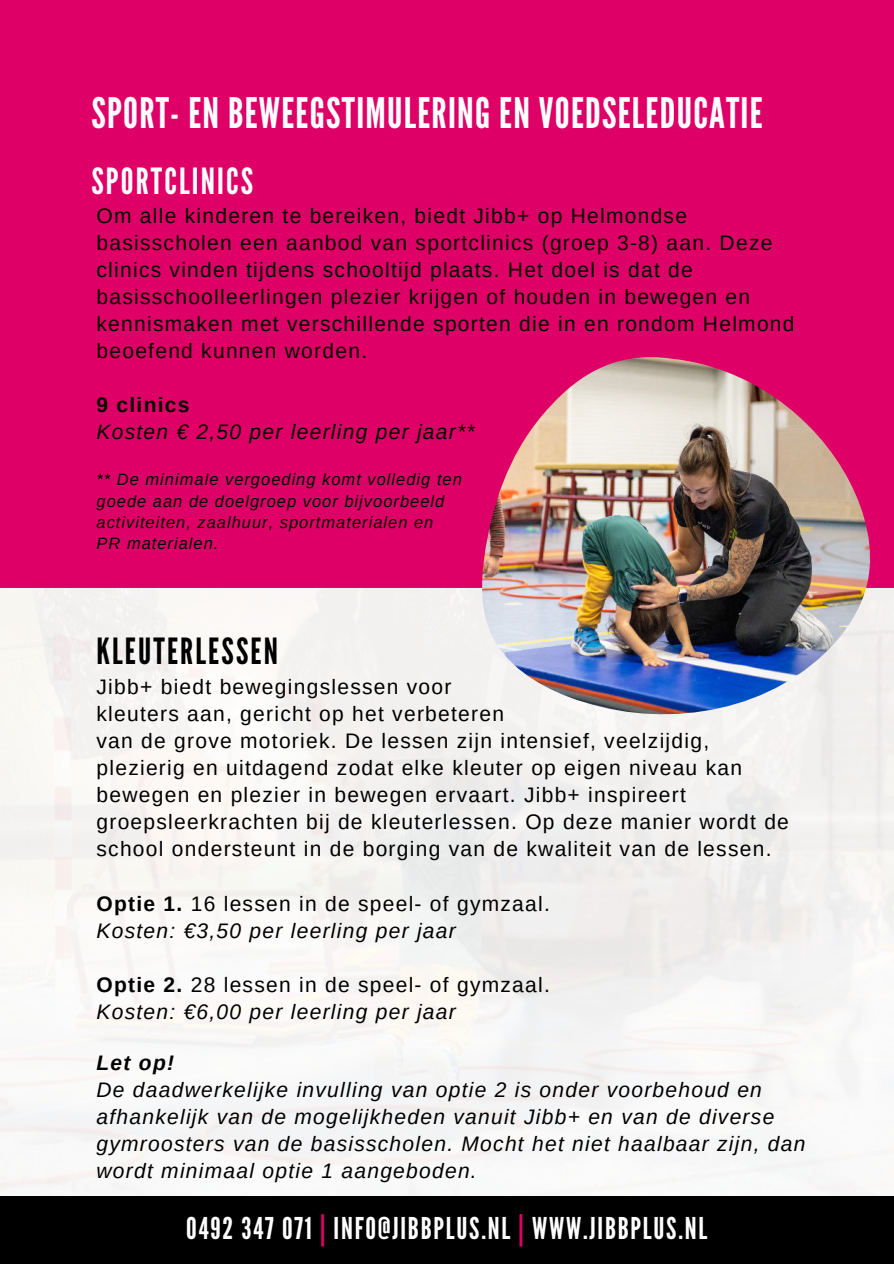
<style>
.page{position:relative;width:894px;height:1264px;background:#fff}
.page>*{position:absolute;margin:0;border:0;box-sizing:border-box;transform-origin:0 0}
.t1{font:42px "League Gothic";letter-spacing:.03em;color:#fff}
.t2{font:36px "League Gothic";letter-spacing:.06em;color:#000}
.t3{font:36px "League Gothic";letter-spacing:.06em;color:#fff}
.t4{font:30px "League Gothic";letter-spacing:.06em;color:#fff}
.t5{font:21px/27px "Arimo";letter-spacing:.06em;color:#000}
.t6{font:italic 21px/27px "Arimo";letter-spacing:.06em;color:#000}
.t7{font:700 21px "Arimo";letter-spacing:.06em;color:#000}
.t8{font:italic 700 21px "Arimo";color:#000}
.t9{font:italic 16.5px/21.3px "Arimo";letter-spacing:.06em;color:#000}
.s1{font-weight:700;font-style:normal}
.s2{font-style:normal}
.s3{color:#df0067}
</style>
<div class="page">
<div style="left:0;top:1195px;width:893px;height:68px;background:#000"></div>
<div style="left:0;top:0;width:893px;height:587px;background:#df0067"></div>
<img style="left:0;top:587px;width:893px;height:608px">
<img style="left:480px;top:357px;width:394px;height:357px">
<h1 class="t1" style="left:91px;top:88px;width:672px">SPORT- EN BEWEEGSTIMULERING EN VOEDSELEDUCATIE</h1>
<h2 class="t3" style="left:91px;top:159px;width:163px">SPORTCLINICS</h2>
<p class="t5" style="left:96px;top:203px;width:699px">Om alle kinderen te bereiken, biedt Jibb+ op Helmondse basisscholen een aanbod van sportclinics (groep 3-8) aan. Deze clinics vinden tijdens schooltijd plaats. Het doel is dat de basisschoolleerlingen plezier krijgen of houden in bewegen en kennismaken met verschillende sporten die in en rondom Helmond beoefend kunnen worden.</p>
<p class="t7" style="left:96px;top:390px;width:94px">9 clinics</p>
<p class="t6" style="left:96px;top:418px;width:379px">Kosten € 2,50 per leerling per jaar**</p>
<p class="t9" style="left:96px;top:469px;width:367px">** De minimale vergoeding komt volledig ten goede aan de doelgroep voor bijvoorbeeld activiteiten, zaalhuur, sportmaterialen en<br>PR materialen.</p>
<h2 class="t2" style="left:96px;top:629px;width:183px">KLEUTERLESSEN</h2>
<p class="t5" style="left:96px;top:673px;width:693px">Jibb+ biedt bewegingslessen voor<br>kleuters aan, gericht op het verbeteren<br>van de grove motoriek. De lessen zijn intensief, veelzijdig, plezierig en uitdagend zodat elke kleuter op eigen niveau kan bewegen en plezier in bewegen ervaart. Jibb+ inspireert groepsleerkrachten bij de kleuterlessen. Op deze manier wordt de school ondersteunt in de borging van de kwaliteit van de lessen.</p>
<p class="t6" style="left:96px;top:889px;width:455px"><span class="s1">Optie 1.</span> <span class="s2">16 lessen in de speel- of gymzaal.<br></span>Kosten: €3,50 per leerling per jaar</p>
<p class="t6" style="left:96px;top:970px;width:455px"><span class="s1">Optie 2.</span> <span class="s2">28 lessen in de speel- of gymzaal.<br></span>Kosten: €6,00 per leerling per jaar</p>
<p class="t8" style="left:96px;top:1048px;width:79px">Let op!</p>
<p class="t6" style="left:96px;top:1076px;width:710px">De daadwerkelijke invulling van optie 2 is onder voorbehoud en afhankelijk van de mogelijkheden vanuit Jibb+ en van de diverse gymroosters van de basisscholen. Mocht het niet haalbaar zijn, dan wordt minimaal optie 1 aangeboden.</p>
<h3 class="t4" style="left:186px;top:1210px;width:522px">0492 347 071 <span class="s3">|</span> INFO@JIBBPLUS.NL <span class="s3">|</span> WWW.JIBBPLUS.NL</h3>
</div>
